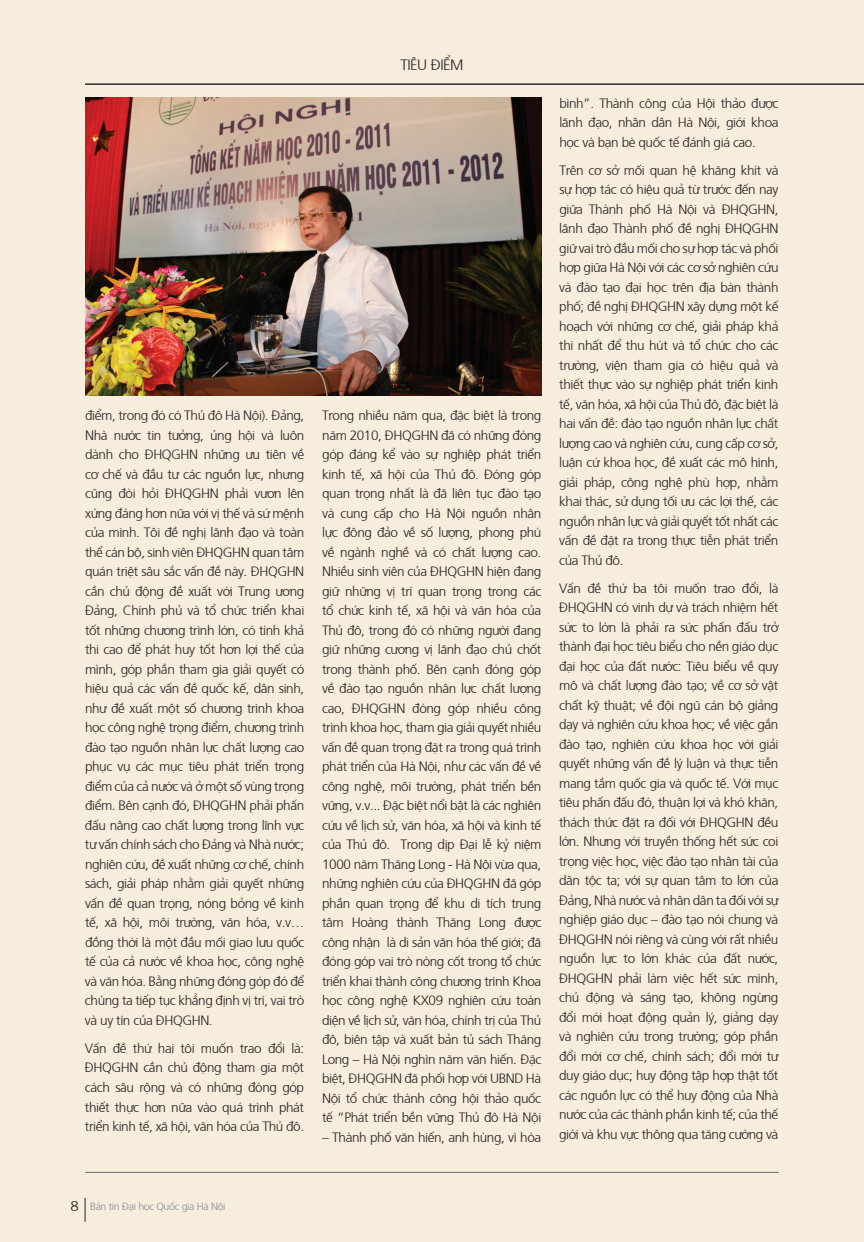
<style>
.page{position:relative;width:864px;height:1242px;background:#fff}
.page>*{position:absolute;margin:0;border:0;box-sizing:border-box;transform-origin:0 0}
.t1{font:300 15px "Frutiger";color:#231f20}
.t2{font:300 13.5px/19.5px "Frutiger";letter-spacing:-.03em;color:#231f20;text-align:justify}
.t3{font:300 10.5px "Frutiger";letter-spacing:-.03em;color:#838c91}
.s1{font-size:14.25px;color:#231f20}
</style>
<div class="page">
<div style="left:0;top:0;width:863px;height:1242px;background:#f7eddc"></div>
<img style="left:85px;top:98px;width:456px;height:297px">
<hr style="left:85px;top:1172px;width:693px;height:1px;background:#6c6d70">
<svg style="left:85px;top:1198px;width:1px;height:23px"></svg>
<hr style="left:85px;top:84px;width:778px;height:1px;background:#262324">
<p class="t2" style="left:85px;top:405px;width:221px">điểm, trong đó có Thủ đô Hà Nội). Đảng, Nhà nước tin tưởng, ủng hội và luôn dành cho ĐHQGHN</p>
<p class="t2" style="left:85px;top:444px;width:221px;text-indent:119px">những ưu tiên về cơ chế và đầu tư các nguồn lực, nhưng cũng đòi hỏi ĐHQGHN</p>
<p class="t2" style="left:85px;top:483px;width:221px;text-indent:140px">phải vươn lên xứng đáng hơn nữa với vị thế và sứ mệnh của mình. Tôi đề nghị lãnh đạo và toàn thể cán bộ, sinh viên ĐHQGHN</p>
<p class="t2" style="left:85px;top:541px;width:221px;text-align:left;text-indent:167px">quan tâm quá n triệt sâu sắc vấn đề này. ĐHQGHN<br>cần chủ động đề xuất với Trung ương Đảng, Chính phủ và tổ chức triển khai tốt những chương trình lớn, có tính khả thi cao để phát huy tốt hơn lợi thế của mình, góp phần tham gia giải quyết có hiệu quả các vấn đề quốc kế, dân sinh, như đề xuất một số chương trình khoa học công nghệ trọng điểm, chương trình đào tạo nguồn nhân lực chất lượng cao phục vụ các mục tiêu phát triển trọng điểm của cả nước và ở một số vù ng trọng điểm. Bên cạnh đó, ĐHQGHN</p>
<p class="t2" style="left:85px;top:795px;width:221px;text-align:left;text-indent:164px">phải phấn đấu nâng cao chất lượng trong lĩnh vực tư vấn chính sách cho Đảng và Nhà nước; nghiên cứu, đề xuất những cơ chế, chính sách, giải pháp nhằm giải quyết những vấn đề quan trọng, nóng bỏng về kinh tế, xã hội, môi trường, văn hóa, v.v… đồng thời là một đầu mối giao lưu quốc tế của cả nước về khoa học, công nghệ và văn hóa. Bằng những đóng góp đó để chú ng ta tiếp tục khẳ ng đị nh vị trí, vai trò và uy tín của ĐHQGHN</p>
<p class="t2" style="left:85px;top:1005px;width:221px;line-height:28px;text-indent:124px">.<br>Vấn đề thứ hai tôi muốn trao đổi là :</p>
<p class="t2" style="left:85px;top:1057px;width:10px">ĐHQGHN</p>
<p class="t2" style="left:85px;top:1057px;width:221px;text-indent:58px">cần chủ động tham gia một cách sâu rộng và có những đóng góp thiết thực hơn nữa vào quá trình phát triển kinh tế, xã hội, văn hóa của Thủ đô.</p>
<p class="t1" style="left:400px;top:55px;width:8px">TIÊU</p>
<p class="t1" style="left:431px;top:55px;width:9px">ĐIỂM</p>
<p class="t2" style="left:322px;top:405px;width:221px">Trong nhiều năm qua, đặc biệt là trong năm 2010, ĐHQGHN</p>
<p class="t2" style="left:322px;top:424px;width:221px;text-indent:119px">đã có những đóng góp đáng kể vào sự nghiệp phát triển kinh tế, xã hội của Thủ đô. Đóng góp quan trọng nhất là đã liên tục đào tạo và cung cấp cho Hà Nội nguồn nhân lực đông đảo về số lượng, phong phú về ngành nghề và có chất lượng cao.<br>Nhiều sinh viên của ĐHQGHN</p>
<p class="t2" style="left:322px;top:561px;width:221px;text-indent:164px">hiện đang giữ những vị trí quan trọng trong các tổ chức kinh tế, xã hội và văn hóa của Thủ đô, trong đó có những người đang giữ những cương vị lãnh đạo chủ chốt trong thành phố. Bên cạnh đóng góp về đào tạo nguồn nhân lực chất lượng cao, ĐHQGHN</p>
<p class="t2" style="left:322px;top:697px;width:221px;text-align:left;text-indent:90px">đóng góp nhiều công trình khoa học, tham gia giải quyết nhiều vấn đề quan trọng đặt ra trong quá trình phát triển của Hà Nội, như các vấn đề về công nghệ, môi trường, phát triển bền vững, v.v... Đặc biệt nổi bật là các nghiên cứu về lịch sử, văn hóa, xã hội và kinh tế của Thủ đô. Trong dịp Đại lễ kỷ niệm 1000 năm Thăng Long - Hà Nội vừa qua, những nghiên cứu của ĐHQGHN</p>
<p class="t2" style="left:322px;top:873px;width:221px;text-align:left;text-indent:181px">đã góp phần quan trọng để khu di tích trung tâm Hoàng thành Thăng Long được công nhận là di sản văn hóa thế giới; đã đóng góp vai trò nòng cốt trong tổ chức triển khai thành công chương trình Khoa học công nghệ KX09 nghiên cứu toàn diện về lịch sử, văn hóa, chính trị của Thủ đô, biên tậ p và xuất bả n tủ sách Thăng Long – Hà Nội nghìn năm văn hiến. Đặc biệt, ĐHQGHN</p>
<p class="t2" style="left:322px;top:1068px;width:221px;text-indent:82px">đã phối hợp với UBN D Hà Nội tổ chức thành công hội thảo quốc tế “Phát triển bền vững Thủ đô Hà Nội</p>
<p class="t2" style="left:322px;top:1126px;width:220px">– thành phố văn hiến, anh hùng, vì hòa</p>
<p class="t2" style="left:559px;top:92px;width:221px">bình”. Thành công của Hội thảo được lãnh đạo, nhân dân Hà Nội, giới khoa học và bạ n bè quốc tế đá nh giá cao.</p>
<p class="t2" style="left:559px;top:159px;width:221px;text-align:left">Trên cơ sở mối quan hệ khăng khít và sự hợp tác có hiệu quả từ trước đến nay giữa thành phố Hà</p>
<p class="t2" style="left:678px;top:198px;width:53px">Nội vàĐHQGHN</p>
<p class="t2" style="left:774px;top:198px;width:5px">,</p>
<p class="t2" style="left:559px;top:218px;width:221px;text-align:left">lãnh đạo Thành phố đề nghị ĐHQGHN<br>giữ vai trò đầ u mối cho sự hợp tác và phối hợp giữa Hà Nội với các cơ sở nghiên cứu và đào tạo đạ i học trên địa bà n thà nh phố; đề nghị ĐHQGHN</p>
<p class="t2" style="left:559px;top:296px;width:221px;text-align:left;text-indent:128px">xây dựng một kế hoạch với những cơ chế, giải pháp khả thi nhất để thu hút và tổ chức cho các trường, viện tham gia có hiệu quả và thiết thực vào sự nghiệp phát triển kinh tế, văn hóa, xã hội của Thủ đô, đặc biệt là hai vấn đề: đào tạo nguồn nhân lực chất lượng cao và nghiên cứu, cung cấp cơ sở, luậ n cứ khoa học, đề xuất các mô hình, giải pháp, công nghệ phù hợp, nhằm khai thác, sử dụ ng tối ưu các lợi thế, các nguồn nhân lực và giải quyết tốt nhất các vấn đề đặt ra trong thực tiễn phát triển của Thủ đô.</p>
<p class="t2" style="left:559px;top:577px;width:221px">Vấn đề thứ ba tôi muốn trao đổi, là<br>ĐHQGHN</p>
<p class="t2" style="left:559px;top:596px;width:221px;text-indent:57px">có vinh dự và trách nhiệm hết sức to lớn là phải ra sức phấn đấu trở thành đại học tiêu biểu cho nền giáo dục đại học của đất nước: Tiêu biểu về quy mô và chất lượng đào tạo; về cơ sở vật chất kỹ thuật; về đội ngũ cán bộ giảng dạy và nghiên cứu khoa học; về việc gắn đào tạo, nghiên cứu khoa học với giải quyết những vấn đề lý luận và thực tiễn mang tầm quốc gia và quốc tế. Với mục tiêu phấn đấu đó, thuận lợi và khó khăn, thách thức đặt ra đối với ĐHQGHN</p>
<p class="t2" style="left:559px;top:811px;width:221px;text-indent:198px">đều lớn. Nhưng với truyền thống hết sức coi trọng việc học, việc đào tạo nhân tài của dân tộc ta; với sự quan tâm to lớn của Đảng, Nhà nước và nhân dân ta đối với sự nghiệp giáo dục – đào tạo nói chung và ĐHQGHN</p>
<p class="t2" style="left:559px;top:928px;width:220px;text-indent:56px">nói riêng và cùng với rất nhiều nguồn lực to lớn khác của đất nước, ĐHQGHN</p>
<p class="t2" style="left:559px;top:967px;width:221px;text-indent:59px">phải làm việc hết sức mình, chủ động và sáng tạo, không ngừng đổi mới hoạt động quản lý, giảng dạy và nghiên cứu trong trường; góp phần đổi mới cơ chế, chính sách; đổi mới tư duy giáo dục; huy động tập hợp thật tốt các nguồn lực có thể huy động của Nhà nước của các thành phần kinh tế; của thế giới và khu vực thông qua tăng cường và</p>
<p class="t3" style="left:70px;top:1198px;width:156px"><span class="s1">8</span> Bản tin Đại học Quốc gia Hà Nội</p>
</div>
